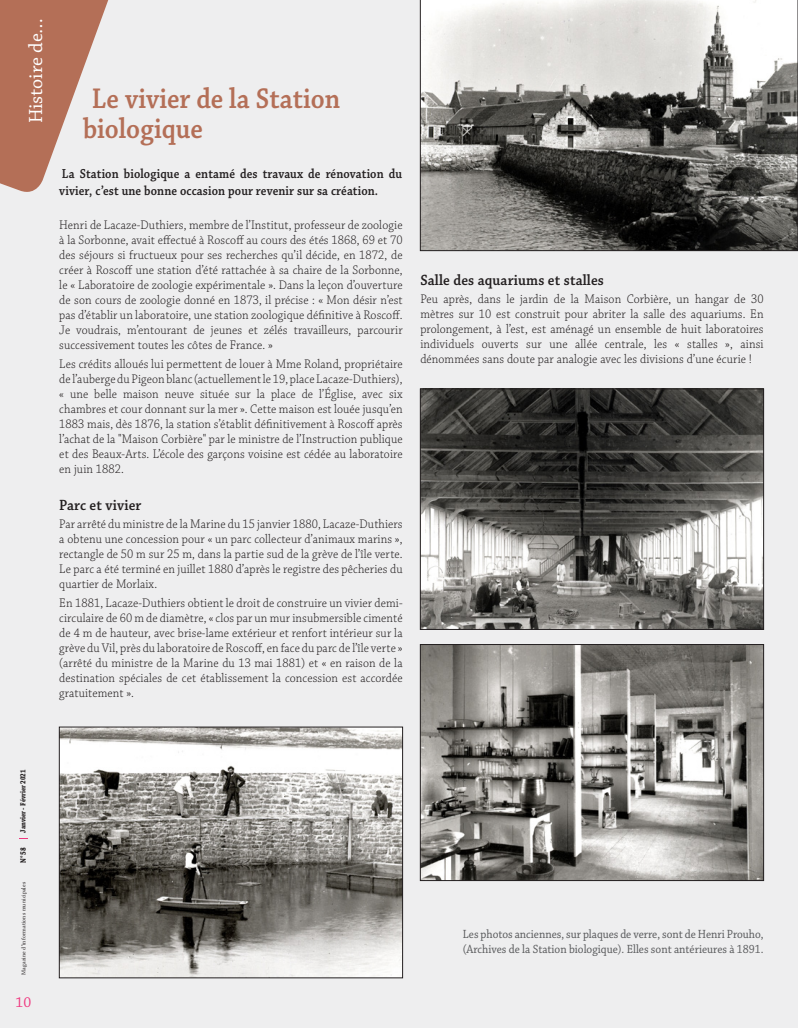
<style>
.page{position:relative;width:798px;height:1028px;background:#fff}
.page>*{position:absolute;margin:0;border:0;box-sizing:border-box;transform-origin:0 0}
.t1{font:600 30px/30px "Chaparral Pro";color:#b46f57;scale:.89 1}
.t2{font:20px "Chaparral Pro";letter-spacing:-.005em;color:#fff}
.t3{font:600 15.62px "Chaparral Pro";letter-spacing:.01em;color:#231f20;scale:.92 1}
.t4{font:15px "Chaparral Pro";color:#ef377f}
.t5{font:600 13.75px/16.2px "Chaparral Pro";letter-spacing:.01em;color:#231f20;scale:.88 1}
.t6{font:300 13.12px/15px "Chaparral Pro";letter-spacing:.01em;color:#231f20;text-align:justify;scale:.92 1}
.t7{font:12.5px/15px "Chaparral Pro";color:#57585a;scale:.91 1}
.t8{font:700 8.25px "Chaparral Pro";color:#231f20;scale:.8 1}
.t9{font:700 7.75px "Chaparral Pro";color:#231f20;scale:.8 1}
.t10{font:5.75px "Chaparral Pro";letter-spacing:.02em;color:#231f20}
</style>
<div class="page">
<div style="left:0;top:0;width:797px;height:1028px;background:#eeeeef"></div>
<svg style="left:0;top:0;width:109px;height:192px"></svg>
<img style="left:61px;top:728px;width:339px;height:248px">
<div style="left:59px;top:726px;width:343px;height:252px;border:1px solid #231f20"></div>
<svg style="left:420px;top:0;width:377px;height:251px;background:#8c8b88"></svg>
<img style="left:422px;top:391px;width:339px;height:236px">
<div style="left:420px;top:389px;width:343px;height:240px;border:1px solid #231f20"></div>
<img style="left:422px;top:646px;width:339px;height:232px">
<div style="left:420px;top:644px;width:343px;height:236px;border:1px solid #231f20"></div>
<h2 class="t2" style="left:25px;top:123px;width:107px;rotate:-90deg">Histoire de…</h2>
<h1 class="t1" style="left:83px;top:85px;width:290px">Le vivier de la Station biologique</h1>
<p class="t5" style="left:59px;top:166px;width:391px">La Station biologique a entamé des travaux de rénovation du vivier, c’est une bonne occasion pour revenir sur sa création.</p>
<p class="t6" style="left:59px;top:218px;width:374px">Henri de Lacaze-Duthiers, membre de l’Institut, professeur de zoologie à la Sorbonne, avait effectué à Roscoff au cours des étés 1868, 69 et 70 des séjours si fructueux pour ses recherches qu’il décide, en 1872, de créer à Roscoff une station d’été rattachée à sa chaire de la Sorbonne, le « Laboratoire de zoologie expérimentale ». Dans la leçon d’ouverture de son cours de zoologie donné en 1873, il précise : « Mon désir n’est pas d’établir un laboratoire, une station zoologique définitive à Roscoff.<br>Je voudrais, m’entourant de jeunes et zélés travailleurs, parcourir successivement toutes les côtes de France. »</p>
<p class="t6" style="left:59px;top:356px;width:374px">Les crédits alloués lui permettent de louer à Mme Roland, propriétaire de l’auberge du Pigeon blanc (actuellement le 19, place Lacaze-Duthiers), « une belle maison neuve située sur la place de l’Église, avec six chambres et cour donnant sur la mer ». Cette maison est louée jusqu’en 1883 mais, dès 1876, la station s’établit définitivement à Roscoff après l’achat de la "Maison Corbière" par le ministre de l’Instruction publique et des Beaux-Arts. L’école des garçons voisine est cédée au laboratoire en juin 1882.</p>
<p class="t3" style="left:59px;top:496px;width:91px">Parc et vivier</p>
<p class="t6" style="left:59px;top:517px;width:374px">Par arrêté du ministre de la Marine du 15 janvier 1880, Lacaze-Duthiers a obtenu une concession pour « un parc collecteur d’animaux marins », rectangle de 50 m sur 25 m, dans la partie sud de la grève de l’île verte.<br>Le parc a été terminé en juillet 1880 d’après le registre des pêcheries du quartier de Morlaix.</p>
<p class="t6" style="left:59px;top:596px;width:374px">En 1881, Lacaze-Duthiers obtient le droit de construire un vivier demi&shy;circulaire de 60 m de diamètre, « clos par un mur insubmersible cimenté de 4 m de hauteur, avec brise-lame extérieur et renfort intérieur sur la grève du Vil, près du laboratoire de Roscoff, en face du parc de l’île verte » (arrêté du ministre de la Marine du 13 mai 1881) et « en raison de la destination spéciales de cet établissement la concession est accordée gratuitement ».</p>
<p class="t3" style="left:420px;top:271px;width:201px">Salle des aquariums et stalles</p>
<p class="t6" style="left:420px;top:292px;width:374px">Peu après, dans le jardin de la Maison Corbière, un hangar de 30 mètres sur 10 est construit pour abriter la salle des aquariums. En prolongement, à l’est, est aménagé un ensemble de huit laboratoires individuels ouverts sur une allée centrale, les « stalles », ainsi dénommées sans doute par analogie avec les divisions d’une écurie !</p>
<p class="t9" style="left:19px;top:832px;width:80px;rotate:-90deg">Janvier - Février 2021</p>
<p class="t8" style="left:18px;top:863px;width:21px;rotate:-90deg">N°58</p>
<p class="t10" style="left:20px;top:974px;width:94px;rotate:-90deg">Magazine d’informations municipales</p>
<p class="t4" style="left:15px;top:993px;width:17px">10</p>
<p class="t7" style="left:462px;top:927px;width:332px">Les photos anciennes, sur plaques de verre, sont de Henri Prouho, (Archives de la Station biologique). Elles sont antérieures à 1891.</p>
</div>
